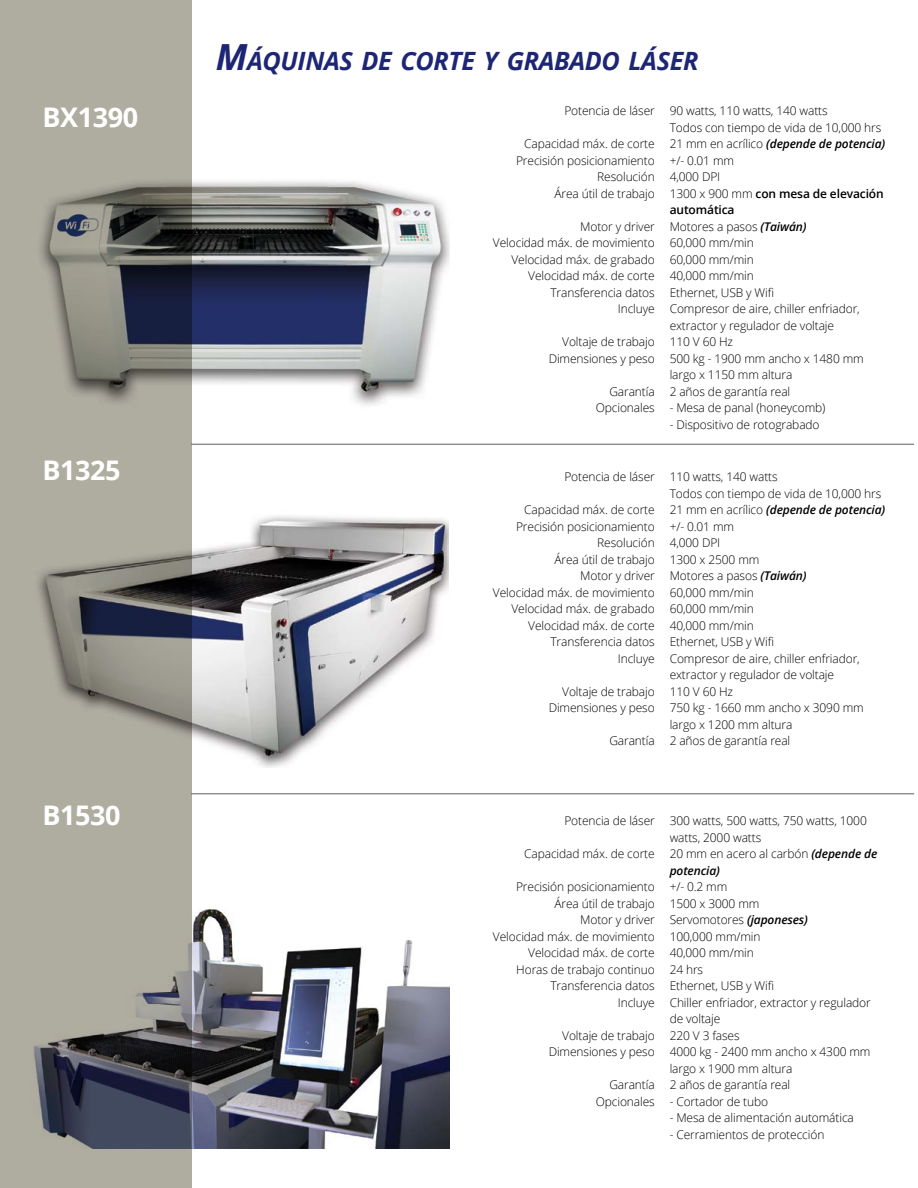
<style>
.page{position:relative;width:918px;height:1188px;background:#fff}
.page>*{position:absolute;margin:0;border:0;box-sizing:border-box;transform-origin:0 0}
.t1{font:700 27px "Open Sans";letter-spacing:-.015em;color:#fff}
.t2{font:italic 700 25.2px "Open Sans";letter-spacing:-.015em;color:#1c2674}
.t3{font:300 12px/16.5px "Open Sans";letter-spacing:-.01em;color:#000;text-align:right}
.s1{font-size:36px}
.s2{font-weight:600;font-style:italic}
.s3{font-weight:600}
</style>
<div class="page">
<img style="left:191px;top:149px;width:259px;height:261px">
<img style="left:191px;top:509px;width:257px;height:258px">
<img style="left:191px;top:910px;width:259px;height:238px">
<svg style="left:0;top:0;width:191px;height:1188px;background:#96958d"></svg>
<hr style="left:191px;top:444px;width:723px;height:1px;background:#000">
<hr style="left:191px;top:793px;width:723px;height:1px;background:#000">
<h1 class="t1" style="left:43px;top:98px;width:97px">BX1390</h1>
<h1 class="t1" style="left:43px;top:452px;width:80px">B1325</h1>
<h1 class="t1" style="left:43px;top:796px;width:80px">B1530</h1>
<h2 class="t2" style="left:216px;top:43px;width:484px"><span class="s1">M</span>ÁQUINAS DE CORTE Y GRABADO LÁSER</h2>
<p class="t3" style="left:564px;top:102px;width:92px">Potencia de láser</p>
<p class="t3" style="left:516px;top:135px;width:140px">Capacidad máx. de corte<br>Precisión posicionamiento<br>Resolución<br>Área útil de trabajo</p>
<p class="t3" style="left:493px;top:218px;width:163px">Motor y driver<br>Velocidad máx. de movimiento<br>Velocidad máx. de grabado<br>Velocidad máx. de corte<br>Transferencia datos<br>Incluye</p>
<p class="t3" style="left:549px;top:333px;width:108px">Voltaje de trabajo<br>Dimensiones y peso</p>
<p class="t3" style="left:596px;top:383px;width:61px">Garantía<br>Opcionales</p>
<p class="t3" style="left:670px;top:102px;width:217px;text-align:left">90 watts, 110 watts, 140 watts<br>Todos con tiempo de vida de 10,000 hrs<br>21 mm en acrílico <span class="s2">(depende de potencia) </span>+/- 0.01 mm<br>4,000 DPI<br>1300 x 900 mm <span class="s3">con mesa de elevación automática<br></span>Motores a pasos <span class="s2">(Taiwán)<br></span>60,000 mm/min<br>60,000 mm/min<br>40,000 mm/min<br>Ethernet, USB y Wifi<br>Compresor de aire, chiller enfriador, extractor y regulador de voltaje<br>110 V 60 Hz<br>500 kg - 1900 mm ancho x 1480 mm largo x 1150 mm altura<br>2 años de garantía real</p>
<p class="t3" style="left:670px;top:399px;width:157px">- Mesa de panal (honeycomb)</p>
<p class="t3" style="left:670px;top:416px;width:151px">- Dispositivo de rotograbado</p>
<p class="t3" style="left:564px;top:468px;width:92px">Potencia de láser</p>
<p class="t3" style="left:493px;top:501px;width:163px">Capacidad máx. de corte<br>Precisión posicionamiento<br>Resolución<br>Área útil de trabajo<br>Motor y driver<br>Velocidad máx. de movimiento<br>Velocidad máx. de grabado<br>Velocidad máx. de corte<br>Transferencia datos<br>Incluye</p>
<p class="t3" style="left:549px;top:683px;width:108px">Voltaje de trabajo<br>Dimensiones y peso</p>
<p class="t3" style="left:609px;top:732px;width:47px">Garantía</p>
<p class="t3" style="left:670px;top:468px;width:217px;text-align:left">110 watts, 140 watts<br>Todos con tiempo de vida de 10,000 hrs<br>21 mm en acrílico <span class="s2">(depende de potencia) </span>+/- 0.01 mm<br>4,000 DPI<br>1300 x 2500 mm<br>Motores a pasos <span class="s2">(Taiwán)<br></span>60,000 mm/min<br>60,000 mm/min<br>40,000 mm/min<br>Ethernet, USB y Wifi<br>Compresor de aire, chiller enfriador, extractor y regulador de voltaje<br>110 V 60 Hz<br>750 kg - 1660 mm ancho x 3090 mm largo x 1200 mm altura<br>2 años de garantía real</p>
<p class="t3" style="left:564px;top:812px;width:92px">Potencia de láser</p>
<p class="t3" style="left:524px;top:845px;width:132px">Capacidad máx. de corte</p>
<p class="t3" style="left:493px;top:878px;width:163px">Precisión posicionamiento<br>Área útil de trabajo<br>Motor y driver<br>Velocidad máx. de movimiento<br>Velocidad máx. de corte<br>Horas de trabajo continuo<br>Transferencia datos<br>Incluye</p>
<p class="t3" style="left:549px;top:1027px;width:108px">Voltaje de trabajo<br>Dimensiones y peso</p>
<p class="t3" style="left:596px;top:1076px;width:61px">Garantía<br>Opcionales</p>
<p class="t3" style="left:670px;top:812px;width:209px;text-align:left">300 watts, 500 watts, 750 watts, 1000 watts, 2000 watts<br>20 mm en acero al carbón <span class="s2">(depende de potencia)</span></p>
<p class="t3" style="left:670px;top:878px;width:203px;text-align:left">+/- 0.2 mm<br>1500 x 3000 mm<br>Servomotores <span class="s2">(japoneses)<br></span>100,000 mm/min<br>40,000 mm/min<br>24 hrs<br>Ethernet, USB y Wifi<br>Chiller enfriador, extractor y regulador de voltaje<br>220 V 3 fases<br>4000 kg - 2400 mm ancho x 4300 mm largo x 1900 mm altura<br>2 años de garantía real</p>
<p class="t3" style="left:670px;top:1093px;width:100px">- Cortador de tubo</p>
<p class="t3" style="left:670px;top:1109px;width:186px">- Mesa de alimentación automática</p>
<p class="t3" style="left:670px;top:1126px;width:156px">- Cerramientos de protección</p>
</div>
